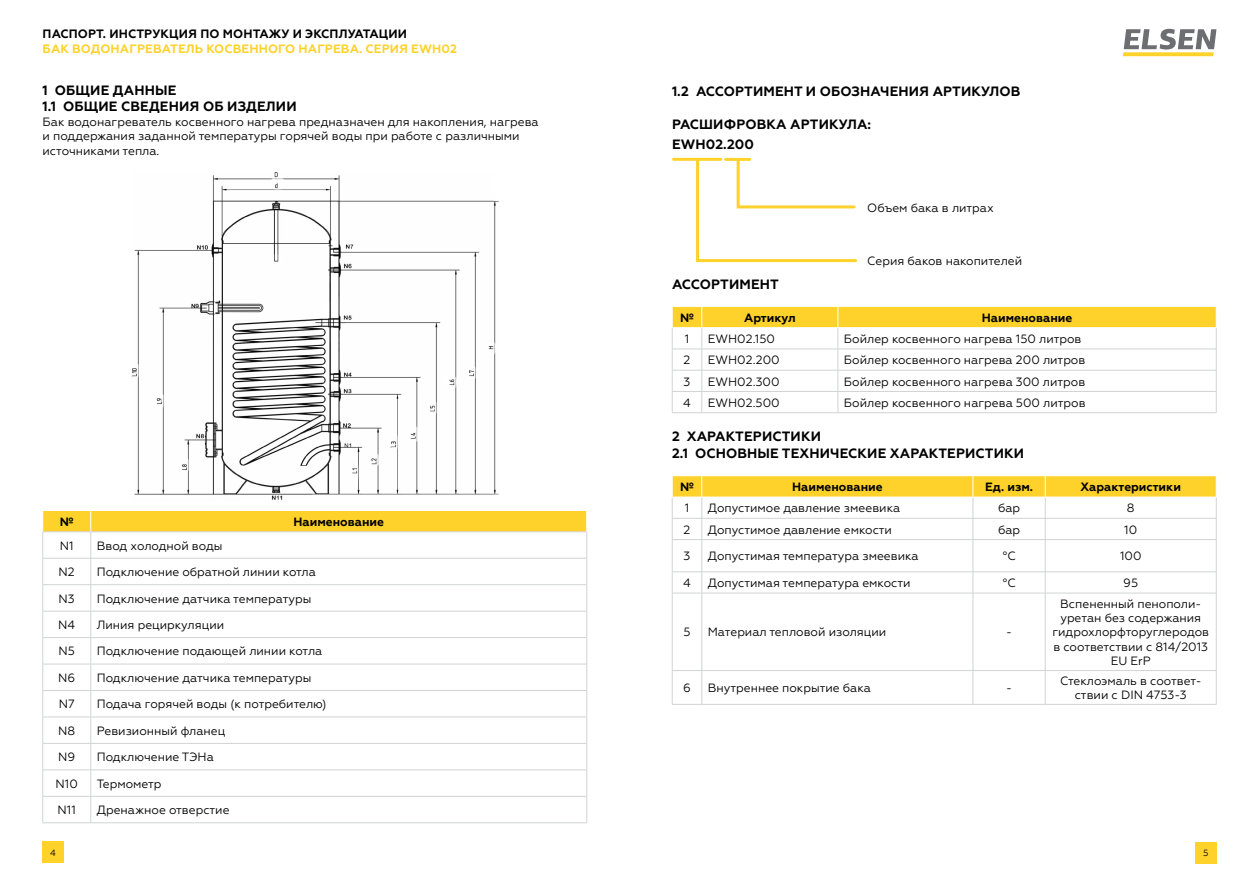
<style>
.page{position:relative;width:1259px;height:893px;background:#fff}
.page>*{position:absolute;margin:0;border:0;box-sizing:border-box;transform-origin:0 0}
.t1{font:700 13.5px/19.5px "Geometria";letter-spacing:.01em;color:#000}
.t2{font:700 12.15px "Geometria";letter-spacing:.01em;color:#fed22b}
.t3{font:700 12.15px "Geometria";letter-spacing:.01em;color:#000}
.t4{font:12px/14.4px "Geometria";color:#000;text-align:center}
.t5{font:700 12px "Geometria";color:#000}
.t6{font:9px "Geometria";color:#000}
</style>
<div class="page">
<svg style="left:1123px;top:29px;width:93px;height:27px"></svg>
<div style="left:43px;top:841px;width:21px;height:22px;background:#fed22b"></div>
<div style="left:1195px;top:842px;width:21px;height:21px;background:#fed22b"></div>
<img style="left:131px;top:172px;width:367px;height:328px">
<svg style="left:42px;top:510px;width:545px;height:313px"></svg>
<svg style="left:672px;top:306px;width:545px;height:107px"></svg>
<hr style="left:672px;top:327px;width:30px;height:1px;background:#fff">
<hr style="left:702px;top:327px;width:136px;height:1px;background:#fff">
<hr style="left:838px;top:327px;width:378px;height:1px;background:#fff">
<hr style="left:672px;top:370px;width:30px;height:1px;background:#d1d3d4">
<hr style="left:702px;top:370px;width:136px;height:1px;background:#d1d3d4">
<hr style="left:838px;top:370px;width:378px;height:1px;background:#d1d3d4">
<svg style="left:696px;top:158px;width:162px;height:105px"></svg>
<hr style="left:673px;top:158px;width:47px;height:3px;background:#fed22b">
<hr style="left:725px;top:158px;width:25px;height:3px;background:#fed22b">
<hr style="left:672px;top:539px;width:30px;height:1px;background:#d1d3d4">
<hr style="left:672px;top:540px;width:1px;height:32px;background:#d1d3d4">
<hr style="left:702px;top:539px;width:271px;height:1px;background:#d1d3d4">
<hr style="left:701px;top:540px;width:1px;height:32px;background:#d1d3d4">
<hr style="left:973px;top:539px;width:72px;height:1px;background:#d1d3d4">
<hr style="left:972px;top:540px;width:1px;height:32px;background:#d1d3d4">
<hr style="left:1045px;top:539px;width:171px;height:1px;background:#d1d3d4">
<hr style="left:1045px;top:540px;width:1px;height:32px;background:#d1d3d4">
<hr style="left:1216px;top:540px;width:1px;height:32px;background:#d1d3d4">
<hr style="left:672px;top:572px;width:30px;height:1px;background:#d1d3d4">
<svg style="left:672px;top:573px;width:1px;height:20px"></svg>
<hr style="left:702px;top:572px;width:271px;height:1px;background:#d1d3d4">
<svg style="left:701px;top:573px;width:1px;height:20px"></svg>
<hr style="left:973px;top:572px;width:72px;height:1px;background:#d1d3d4">
<svg style="left:972px;top:572px;width:1px;height:21px"></svg>
<hr style="left:1045px;top:572px;width:171px;height:1px;background:#d1d3d4">
<svg style="left:1045px;top:573px;width:1px;height:20px"></svg>
<svg style="left:1216px;top:572px;width:1px;height:21px"></svg>
<hr style="left:672px;top:593px;width:30px;height:1px;background:#d1d3d4">
<hr style="left:672px;top:593px;width:1px;height:77px;background:#d1d3d4">
<hr style="left:702px;top:593px;width:271px;height:1px;background:#d1d3d4">
<hr style="left:701px;top:593px;width:1px;height:77px;background:#d1d3d4">
<hr style="left:973px;top:593px;width:72px;height:1px;background:#d1d3d4">
<hr style="left:972px;top:593px;width:1px;height:77px;background:#d1d3d4">
<hr style="left:1045px;top:593px;width:171px;height:1px;background:#d1d3d4">
<hr style="left:1045px;top:593px;width:1px;height:77px;background:#d1d3d4">
<hr style="left:1216px;top:593px;width:1px;height:77px;background:#d1d3d4">
<hr style="left:672px;top:670px;width:30px;height:1px;background:#d1d3d4">
<hr style="left:672px;top:671px;width:1px;height:33px;background:#d1d3d4">
<hr style="left:702px;top:670px;width:271px;height:1px;background:#d1d3d4">
<hr style="left:701px;top:671px;width:1px;height:33px;background:#d1d3d4">
<hr style="left:973px;top:670px;width:72px;height:1px;background:#d1d3d4">
<hr style="left:972px;top:671px;width:1px;height:33px;background:#d1d3d4">
<hr style="left:1045px;top:670px;width:171px;height:1px;background:#d1d3d4">
<hr style="left:1045px;top:671px;width:1px;height:33px;background:#d1d3d4">
<hr style="left:1216px;top:671px;width:1px;height:33px;background:#d1d3d4">
<hr style="left:672px;top:704px;width:30px;height:1px;background:#d1d3d4">
<hr style="left:702px;top:704px;width:271px;height:1px;background:#d1d3d4">
<hr style="left:973px;top:704px;width:72px;height:1px;background:#d1d3d4">
<hr style="left:1045px;top:704px;width:171px;height:1px;background:#d1d3d4">
<svg style="left:672px;top:476px;width:545px;height:63px"></svg>
<hr style="left:672px;top:497px;width:30px;height:1px;background:#fff">
<hr style="left:702px;top:497px;width:271px;height:1px;background:#fff">
<hr style="left:973px;top:497px;width:72px;height:1px;background:#fff">
<hr style="left:1045px;top:497px;width:171px;height:1px;background:#fff">
<p class="t3" style="left:43px;top:27px;width:356px">Пасп орт. Инструкция п о монтажу и эксплуатации</p>
<p class="t2" style="left:43px;top:41px;width:416px">Бак водонагреватель косвенного нагрева. Серия EWH02</p>
<p class="t1" style="left:43px;top:81px;width:82px">1 ОБЩИЕ ДАНН</p>
<p class="t1" style="left:155px;top:81px;width:21px">ЫЕ</p>
<p class="t1" style="left:43px;top:97px;width:109px">1.1 ОБЩИЕ СВЕДЕНИЯ</p>
<p class="t1" style="left:203px;top:97px;width:35px">ОБ ИЗДЕЛИИ</p>
<p class="t4" style="left:43px;top:114px;width:498px;text-align:left">Бак водонагреватель косвенного нагрева предназначен для накопления, нагрева и поддержания заданной температуры горячей воды при работе с различными источниками тепла.</p>
<p class="t5" style="left:60px;top:514px;width:15px">№</p>
<p class="t5" style="left:293px;top:514px;width:92px">Наименование</p>
<p class="t4" style="left:60px;top:538px;width:15px">N1</p>
<p class="t4" style="left:97px;top:538px;width:127px">Ввод холодной воды</p>
<p class="t4" style="left:59px;top:565px;width:18px">N2</p>
<p class="t4" style="left:97px;top:565px;width:221px">Подключение обратной линии котла</p>
<p class="t4" style="left:59px;top:591px;width:18px">N3</p>
<p class="t4" style="left:97px;top:591px;width:216px">Подключение датчика температуры</p>
<p class="t4" style="left:58px;top:618px;width:18px">N4</p>
<p class="t4" style="left:97px;top:618px;width:129px">Линия рециркуляции</p>
<p class="t4" style="left:58px;top:644px;width:18px">N5</p>
<p class="t4" style="left:97px;top:644px;width:227px">Подключение подающей линии котла</p>
<p class="t4" style="left:58px;top:670px;width:18px">N6</p>
<p class="t4" style="left:97px;top:670px;width:216px">Подключение датчика температуры</p>
<p class="t4" style="left:59px;top:697px;width:17px">N7</p>
<p class="t4" style="left:97px;top:697px;width:231px">Подача горячей воды (к потребителю)</p>
<p class="t4" style="left:58px;top:723px;width:19px">N8</p>
<p class="t4" style="left:97px;top:723px;width:130px">Ревизионный фланец</p>
<p class="t4" style="left:58px;top:750px;width:18px">N9</p>
<p class="t4" style="left:97px;top:750px;width:119px">Подключение ТЭНа</p>
<p class="t4" style="left:56px;top:776px;width:24px">N10</p>
<p class="t4" style="left:97px;top:776px;width:66px">Термометр</p>
<p class="t4" style="left:58px;top:803px;width:20px">N11</p>
<p class="t4" style="left:97px;top:803px;width:134px">Дренажное отверстие</p>
<p class="t1" style="left:672px;top:81px;width:191px">1.2 АССОРТИ МЕНТ И ОБОЗНАЧЕНИЯ</p>
<p class="t1" style="left:932px;top:81px;width:89px">АРТИКУЛОВ</p>
<p class="t1" style="left:672px;top:115px;width:200px">Рас шифровка артикула:<br>EWH02.200</p>
<p class="t4" style="left:867px;top:200px;width:128px">Объем бака в литрах</p>
<p class="t1" style="left:672px;top:275px;width:11px">Ассо</p>
<p class="t1" style="left:711px;top:275px;width:67px">ртим ент</p>
<p class="t4" style="left:867px;top:254px;width:156px">Серия баков накопителей</p>
<p class="t5" style="left:680px;top:310px;width:15px">№</p>
<p class="t5" style="left:744px;top:310px;width:53px">Артикул</p>
<p class="t5" style="left:981px;top:310px;width:92px">Наименование</p>
<p class="t4" style="left:685px;top:332px;width:6px">1</p>
<p class="t4" style="left:708px;top:332px;width:69px">EWH02.150</p>
<p class="t4" style="left:844px;top:332px;width:239px">Бойлер косвенного нагрева 150 литров</p>
<p class="t4" style="left:683px;top:353px;width:8px">2</p>
<p class="t4" style="left:708px;top:353px;width:73px">EWH02.200</p>
<p class="t4" style="left:844px;top:353px;width:243px">Бойлер косвенного нагрева 200 литров</p>
<p class="t4" style="left:683px;top:374px;width:8px">3</p>
<p class="t4" style="left:708px;top:374px;width:73px">EWH02.300</p>
<p class="t4" style="left:844px;top:374px;width:243px">Бойлер косвенного нагрева 300 литров</p>
<p class="t4" style="left:683px;top:395px;width:9px">4</p>
<p class="t4" style="left:708px;top:395px;width:73px">EWH02.500</p>
<p class="t4" style="left:844px;top:395px;width:243px">Бойлер косвенного нагрева 500 литров</p>
<p class="t1" style="left:672px;top:429px;width:353px;line-height:16.2px">2 Характеристики<br>2.1 Основные технические характеристики</p>
<p class="t5" style="left:680px;top:480px;width:15px">№</p>
<p class="t5" style="left:792px;top:480px;width:92px">Наименование</p>
<p class="t5" style="left:985px;top:480px;width:49px">Ед. изм.</p>
<p class="t5" style="left:1080px;top:480px;width:102px">Характеристики</p>
<p class="t4" style="left:685px;top:501px;width:6px">1</p>
<p class="t4" style="left:708px;top:501px;width:194px">Допустимое давление змеевика</p>
<p class="t4" style="left:998px;top:501px;width:24px">бар</p>
<p class="t4" style="left:1127px;top:501px;width:9px">8</p>
<p class="t4" style="left:683px;top:522px;width:8px">2</p>
<p class="t4" style="left:708px;top:522px;width:186px">Допустимое давление емкости</p>
<p class="t4" style="left:998px;top:522px;width:24px">бар</p>
<p class="t4" style="left:1124px;top:522px;width:14px">10</p>
<p class="t4" style="left:683px;top:549px;width:8px">3</p>
<p class="t4" style="left:708px;top:549px;width:212px">Допустимая температура змеевика</p>
<p class="t4" style="left:1002px;top:549px;width:15px">°С</p>
<p class="t4" style="left:1120px;top:549px;width:23px">100</p>
<p class="t4" style="left:683px;top:576px;width:9px">4</p>
<p class="t4" style="left:708px;top:576px;width:204px">Допустимая температура емкости</p>
<p class="t4" style="left:1002px;top:576px;width:15px">°С</p>
<p class="t4" style="left:1123px;top:576px;width:16px">95</p>
<p class="t4" style="left:683px;top:625px;width:9px">5</p>
<p class="t4" style="left:708px;top:625px;width:180px">Материал тепловой изоляции</p>
<p class="t4" style="left:1006px;top:625px;width:7px">-</p>
<p class="t4" style="left:1052px;top:596px;width:158px">Вспененный пенополи&shy;уретан без содержания гидрохлорфторуглеродов в соответствии с 814/2013<br>EU ErP</p>
<p class="t4" style="left:683px;top:681px;width:9px">6</p>
<p class="t4" style="left:708px;top:681px;width:165px">Внутреннее покрытие бака</p>
<p class="t4" style="left:1006px;top:681px;width:7px">-</p>
<p class="t4" style="left:1060px;top:674px;width:143px">Стеклоэмаль в соответ&shy;ствии с DIN 4753-3</p>
<p class="t6" style="left:50px;top:847px;width:7px">4</p>
<p class="t6" style="left:1203px;top:848px;width:7px">5</p>
</div>
